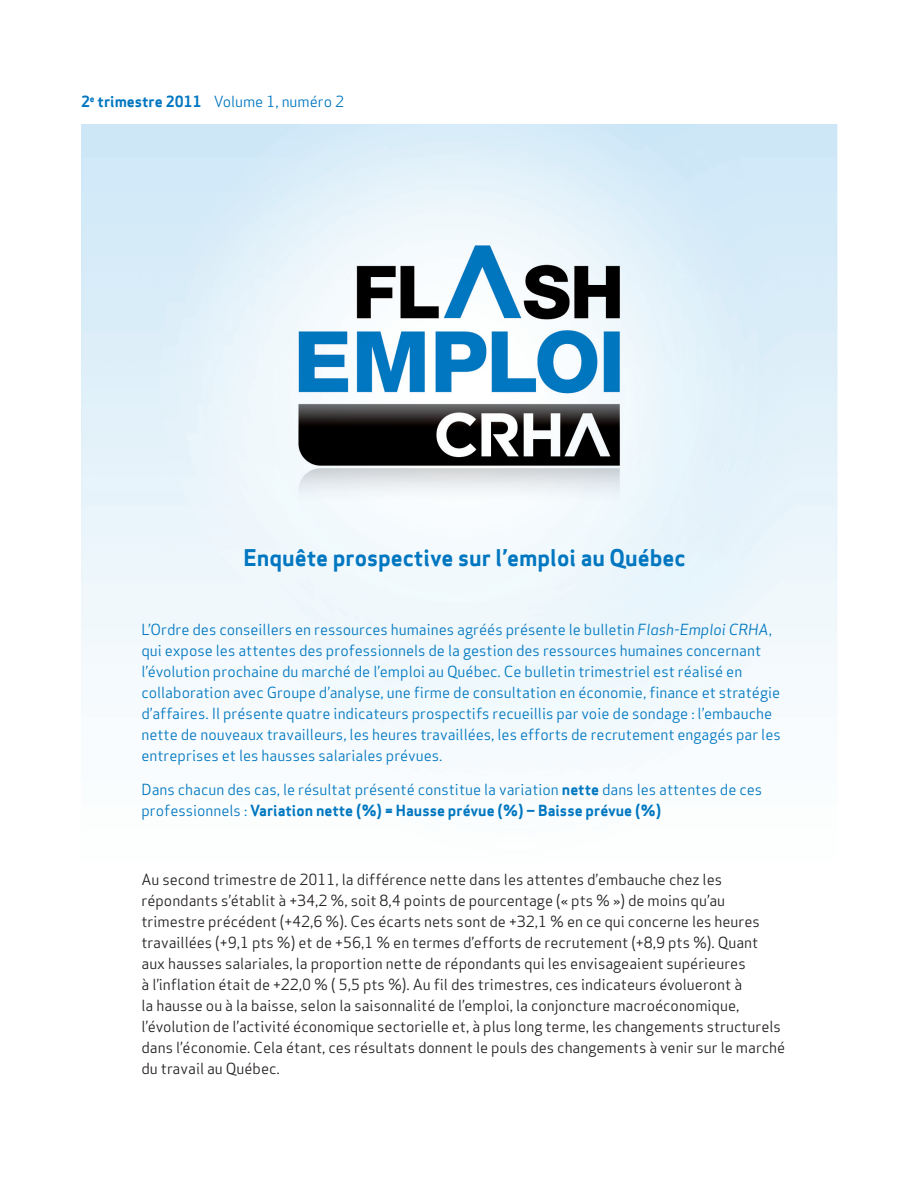
<style>
.page{position:relative;width:918px;height:1188px;background:#fff}
.page>*{position:absolute;margin:0;border:0;box-sizing:border-box;transform-origin:0 0}
.t1{font:22.5px "Apex Sans Bold T";color:#0077c0}
.t2{font:15px/21px "Apex Sans Book T";color:#231f20}
.t3{font:15px/21px "Apex Sans Book T";color:#0077c0}
.t4{font:15px "Apex Sans Bold T";color:#0077c0}
.s1{font-family:"Apex Sans Bold T"}
.s2{font-family:"Apex Sans Book Italic T"}
.s3{font-family:"Apex Sans Book T"}
</style>
<div class="page">
<img style="left:81px;top:124px;width:757px;height:638px">
<p class="t3" style="left:81px;top:91px;width:265px"><span class="s1">2</span><sup>e</sup> <span class="s1">trimestre 2011</span> Volume 1, numéro 2</p>
<h1 class="t1" style="left:243px;top:543px;width:444px">Enquête prospective sur l’emploi au Québec</h1>
<p class="t3" style="left:141px;top:618px;width:641px">L’Ordre des conseillers en ressources humaines agréés présente le bulletin <span class="s2">Flash-Emploi CRHA</span>, qui expose les attentes des professionnels de la gestion des ressources humaines concernant l’évolution prochaine du marché de l’emploi au Québec. Ce bulletin trimestriel est réalisé en collaboration avec Groupe d’analyse, une firme de consultation en économie, finance et stratégie d’affaires. Il présente quatre indicateurs prospectifs recueillis par voie de sondage : l’embauche nette de nouveaux travailleurs, les heures travaillées, les efforts de recrutement engagés par les entreprises et les hausses salariales prévues.</p>
<p class="t3" style="left:141px;top:779px;width:622px">Dans chacun des cas, le résultat présenté constitue la variation <span class="s1">nette</span> dans les attentes de ces</p>
<p class="t4" style="left:141px;top:801px;width:521px"><span class="s3">professionnels :</span> Variation nette (%) = Hausse prévue (%) – Baisse prévue (%)</p>
<p class="t2" style="left:141px;top:869px;width:645px">Au second trimestre de 2011, la différence nette dans les attentes d’embauche chez les répondants s’établit à +34,2 %, soit 8,4 points de pourcentage (« pts % ») de moins qu’au trimestre précédent (+42,6 %). Ces écarts nets sont de +32,1 % en ce qui concerne les heures travaillées (+9,1 pts %) et de +56,1 % en termes d’efforts de recrutement (+8,9 pts %). Quant aux hausses salariales, la proportion nette de répondants qui les envisageaient supérieures<br>à l’inflation était de +22,0 % ( 5,5 pts %). Au fil des trimestres, ces indicateurs évolueront à<br>la hausse ou à la baisse, selon la saisonnalité de l’emploi, la conjoncture macroéconomique, l’évolution de l’activité économique sectorielle et, à plus long terme, les changements structurels dans l’économie. Cela étant, ces résultats donnent le pouls des changements à venir sur le marché du travail au Québec.</p>
</div>
